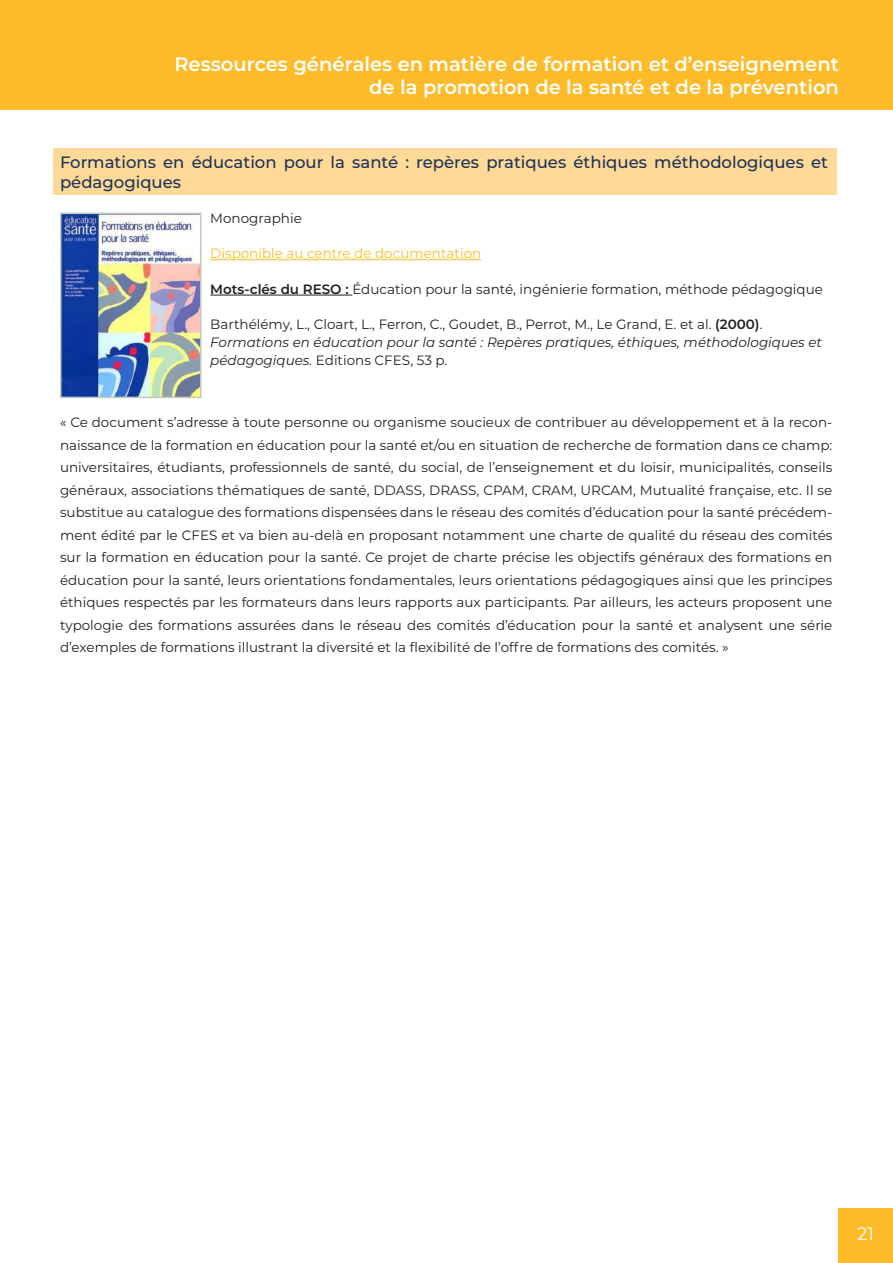
<style>
.page{position:relative;width:893px;height:1263px;background:#fff}
.page>*{position:absolute;margin:0;border:0;box-sizing:border-box;transform-origin:0 0}
.t1{font:600 19.5px/23.4px "Montserrat";color:#fff;text-align:right}
.t2{font:18px "Montserrat";color:#fff}
.t3{font:500 16.5px/19.8px "Montserrat";color:#1c3358}
.t4{font:13.5px/22.5px "Montserrat";color:#231f20;text-align:justify}
.t5{font:italic 13.5px/18px "Montserrat";color:#231f20}
.t6{font:13.5px "Montserrat";color:#fdbb2a}
.s1{font-weight:600}
.s2{font-style:normal}
.s3{font-weight:600;font-style:normal}
</style>
<div class="page">
<div style="left:0;top:0;width:893px;height:110px;background:#fdbb2a"></div>
<div style="left:839px;top:1209px;width:54px;height:54px;background:#fdbb2a"></div>
<div style="left:54px;top:149px;width:783px;height:46px;background:#fed997"></div>
<img style="left:63px;top:216px;width:135px;height:179px">
<div style="left:60px;top:213px;width:141px;height:185px;border:2px solid #c3c8c1"></div>
<hr style="left:210px;top:259px;width:271px;height:1px;background:#fdbb2a">
<hr style="left:210px;top:295px;width:142px;height:1px;background:#231f20">
<h1 class="t1" style="left:174px;top:51px;width:666px">Ressources générales en matière de formation et d’enseignement de la promotion de la santé et de la prévention</h1>
<p class="t3" style="left:60px;top:151px;width:769px">Formations en éducation pour la santé : repères pratiques éthiques méthodologiques et pédagogiques</p>
<p class="t4" style="left:210px;top:207px;width:93px">Monographie</p>
<p class="t6" style="left:210px;top:244px;width:272px">Disponible au centre de documentation</p>
<p class="t4" style="left:210px;top:277px;width:614px"><span class="s1">Mots-clés du RESO :</span> Éducation pour la santé, ingénierie formation, méthode pédagogique</p>
<p class="t5" style="left:210px;top:314px;width:613px"><span class="s2">Barthélémy, L., Cloart, L., Ferron, C., Goudet, B., Perrot, M., Le Grand, E. et al.</span> <span class="s3">(2000)</span><span class="s2">.<br></span>Formations en éducation pour la santé : Repères pratiques, éthiques, méthodologiques et pédagogiques. <span class="s2">Editions CFES, 53 p.</span></p>
<p class="t4" style="left:60px;top:411px;width:774px">« Ce document s’adresse à toute personne ou organisme soucieux de contribuer au développement et à la recon&shy;naissance de la formation en éducation pour la santé et/ou en situation de recherche de formation dans ce champ: universitaires, étudiants, professionnels de santé, du social, de l’enseignement et du loisir, municipalités, conseils généraux, associations thématiques de santé, DDASS, DRASS, CPAM, CRAM, URCAM, Mutualité française, etc. Il se substitue au catalogue des formations dispensées dans le réseau des comités d’éducation pour la santé précédem&shy;ment édité par le CFES et va bien au-delà en proposant notamment une charte de qualité du réseau des comités sur la formation en éducation pour la santé. Ce projet de charte précise les objectifs généraux des formations en éducation pour la santé, leurs orientations fondamentales, leurs orientations pédagogiques ainsi que les principes éthiques respectés par les formateurs dans leurs rapports aux participants. Par ailleurs, les acteurs proposent une typologie des formations assurées dans le réseau des comités d’éducation pour la santé et analysent une série d’exemples de formations illustrant la diversité et la flexibilité de l’offre de formations des comités. »</p>
<h2 class="t2" style="left:857px;top:1221px;width:18px">21</h2>
</div>
